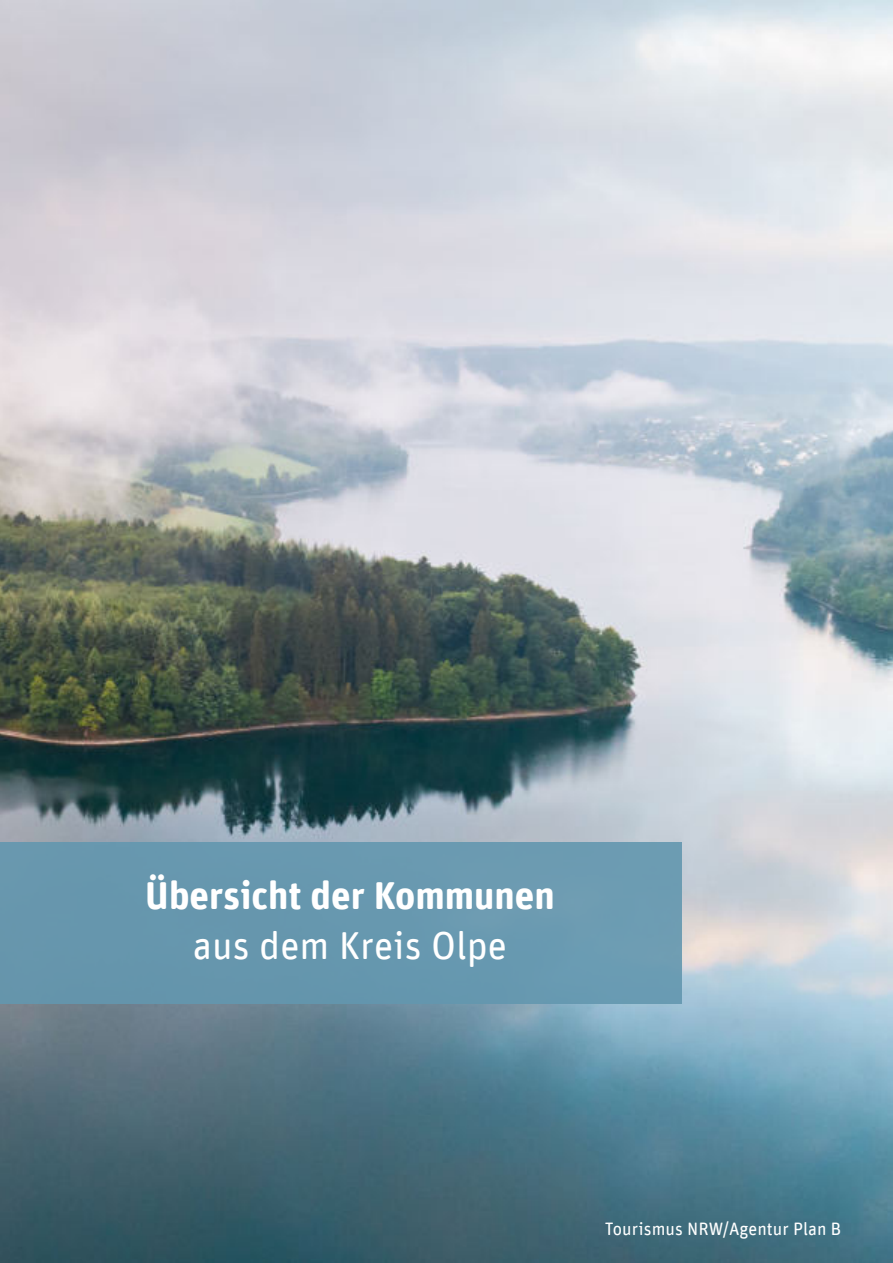
<style>
.page{position:relative;width:893px;height:1263px;background:#fff}
.page>*{position:absolute;margin:0;border:0;box-sizing:border-box;transform-origin:0 0}
.t1{font:700 39px "Unit Rounded";color:#fff}
.t2{font:39px "Unit Rounded";color:#fff}
.t3{font:18px "Unit Rounded";color:#fff}
</style>
<div class="page">
<img style="left:0;top:0;width:893px;height:1263px">
<div style="left:0;top:842px;width:682px;height:162px;background:#6397af"></div>
<h1 class="t1" style="left:145px;top:874px;width:411px">Übersicht der Kommunen</h1>
<h1 class="t2" style="left:193px;top:929px;width:316px">aus dem Kreis Olpe</h1>
<p class="t3" style="left:605px;top:1221px;width:238px">Tourismus NRW/Agentur Plan B</p>
</div>
